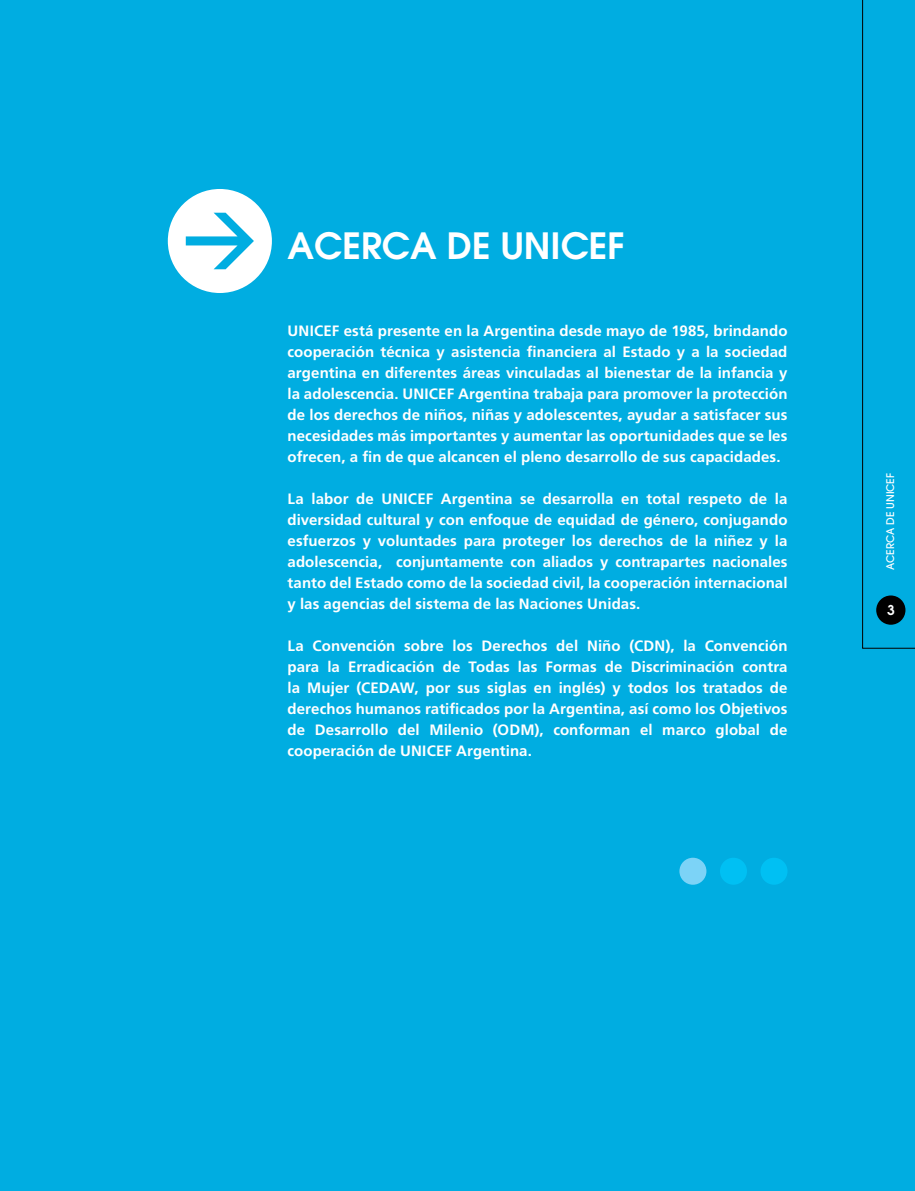
<style>
.page{position:relative;width:915px;height:1191px;background:#fff}
.page>*{position:absolute;margin:0;border:0;box-sizing:border-box;transform-origin:0 0}
.t1{font:600 36px "Avant Garde";color:#fff}
.t2{font:700 15px/21px "Frutiger";letter-spacing:.005em;color:#fff;text-align:justify}
.t3{font:600 13.5px "Avant Garde";color:#fff}
.t4{font:500 10.5px "Avant Garde";color:#fff}
</style>
<div class="page">
<div style="left:0;top:0;width:914px;height:1191px;background:#00ade1"></div>
<svg style="left:862px;top:0;width:52px;height:648px"></svg>
<div style="left:875px;top:595px;width:30px;height:29px;background:#000;border-radius:50%"></div>
<div style="left:168px;top:189px;width:104px;height:104px;background:#fff;border-radius:50%"></div>
<svg style="left:186px;top:213px;width:68px;height:56px"></svg>
<div style="left:679px;top:857px;width:27px;height:27px;background:#7cd3f7;border-radius:50%"></div>
<div style="left:719px;top:857px;width:27px;height:27px;background:#00c0f3;border-radius:50%"></div>
<div style="left:760px;top:857px;width:27px;height:27px;background:#00c0f3;border-radius:50%"></div>
<h1 class="t1" style="left:287px;top:222px;width:26px">ACERCA</h1>
<h1 class="t1" style="left:446px;top:222px;width:98px">DE UNICEF</h1>
<p class="t2" style="left:287px;top:320px;width:501px">UNICEF está presente en la Argentina desde mayo de 1985, brindando cooperación técnica y asistencia financiera al Estado y a la sociedad argentina en diferentes áreas vinculadas al bienestar de la infancia y la adolescencia. UNICEF Argentina trabaja para promover la protección de los derechos de niños, niñas y adolescentes, ayudar a satisfacer sus necesidades más importantes y aumentar las oportunidades que se les ofrecen, a fin de que alcancen el pleno desarrollo de sus capacidades.</p>
<p class="t2" style="left:287px;top:488px;width:501px">La labor de UNICEF Argentina se desarrolla en total respeto de la diversidad cultural y con enfoque de equidad de género, conjugando esfuerzos y voluntades para proteger los derechos de la niñez y la adolescencia, conjuntamente con aliados y contrapartes nacionales tanto del Estado como de la sociedad civil, la cooperación internacional y las agencias del sistema de las Naciones Unidas.</p>
<p class="t2" style="left:287px;top:635px;width:501px">La Convención sobre los Derechos del Niño (CDN), la Convención para la Erradicación de Todas las Formas de Discriminación contra la Mujer (CEDAW, por sus siglas en inglés) y todos los tratados de derechos humanos ratificados por la Argentina, así como los Objetivos de Desarrollo del Milenio (ODM), conforman el marco global de cooperación de UNICEF Argentina.</p>
<p class="t4" style="left:883px;top:569px;width:97px;rotate:-90deg">ACERCA DE UNICEF</p>
<p class="t3" style="left:886px;top:601px;width:9px">3</p>
</div>
